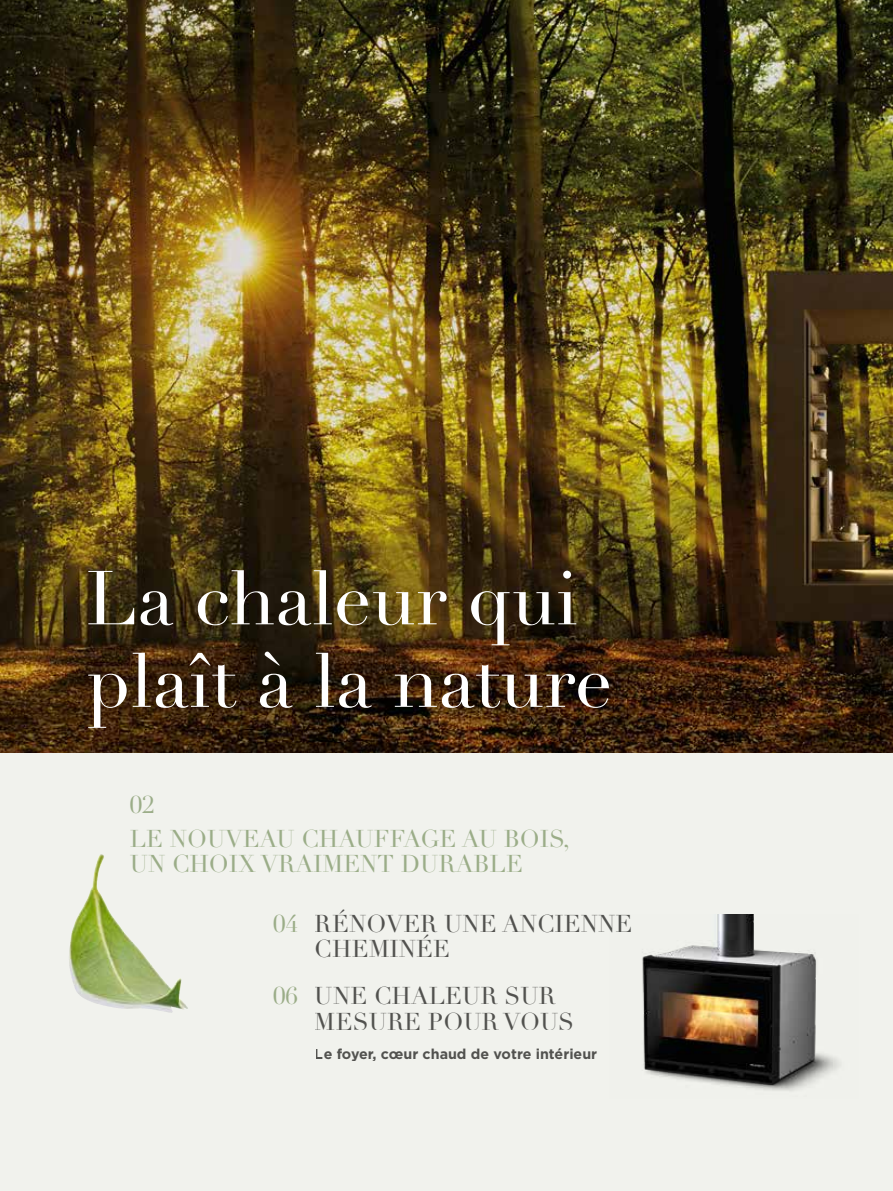
<style>
.page{position:relative;width:893px;height:1191px;background:#f1f2ed}
.page>*{position:absolute;margin:0;border:0;box-sizing:border-box;transform-origin:0 0}
.t1{font:75px/82.5px "Didot LT Std";color:#fff}
.t2{font:24px/25.5px "Didot LT Std";color:#9bad88}
.t3{font:24px/25.5px "Didot LT Std";color:#575756}
.t4{font:700 14.25px "Gotham";color:#575756}
</style>
<div class="page">
<img style="left:0;top:0;width:893px;height:753px">
<img style="left:69px;top:854px;width:32px;height:147px">
<img style="left:642px;top:914px;width:198px;height:177px">
<h1 class="t1" style="left:86px;top:559px;width:528px">La chaleur qui plaît à la nature</h1>
<p class="t2" style="left:130px;top:792px;width:26px">02</p>
<p class="t2" style="left:130px;top:826px;width:442px">LE NOUVEAU CHAUFFAGE AU BOIS,<br>UN CHOIX VRAIMENT DURABLE</p>
<p class="t2" style="left:273px;top:911px;width:26px">04</p>
<p class="t2" style="left:273px;top:983px;width:26px">06</p>
<p class="t3" style="left:315px;top:911px;width:319px">RÉNOVER UNE ANCIENNE<br>CHEMINÉE</p>
<p class="t3" style="left:315px;top:983px;width:261px">UNE CHALEUR SUR<br>MESURE POUR VOUS</p>
<p class="t4" style="left:315px;top:1044px;width:284px">Le foyer, cœur chaud de votre intérieur</p>
</div>
